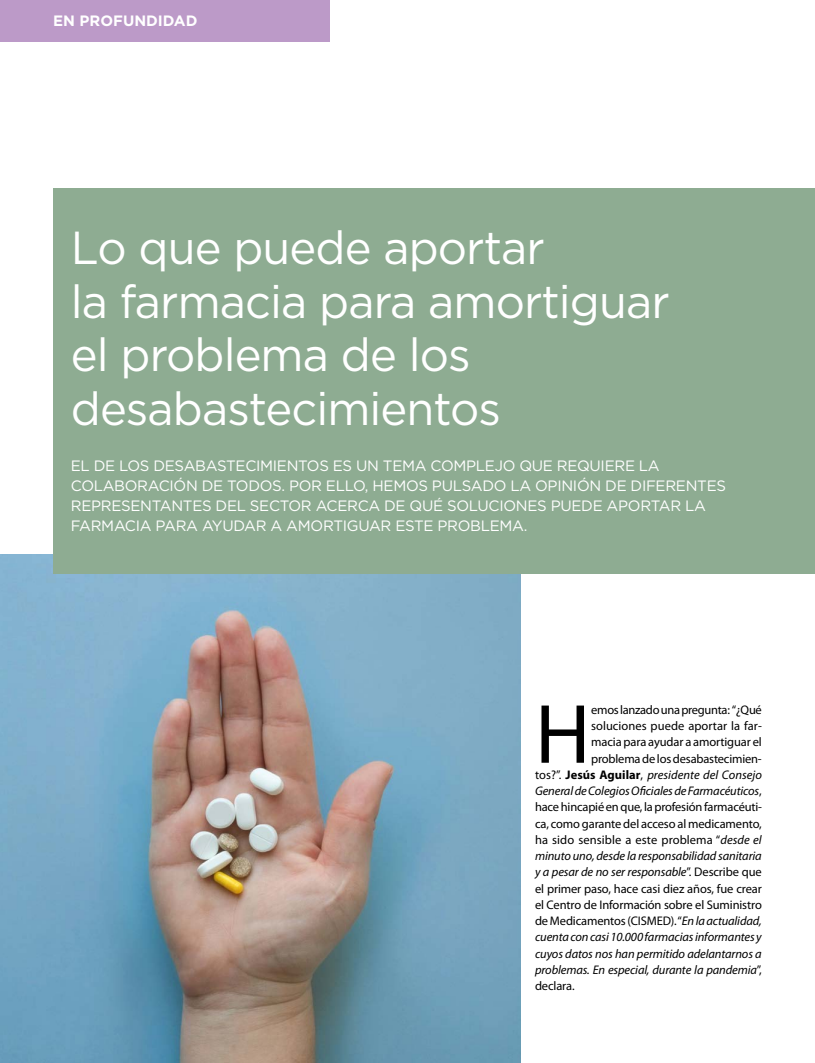
<style>
.page{position:relative;width:815px;height:1063px;background:#fff}
.page>*{position:absolute;margin:0;border:0;box-sizing:border-box;transform-origin:0 0}
.t1{font:84.88px "Myriad Pro";color:#000}
.t2{font:46.25px/53.8px "Gotham";letter-spacing:-.02em;color:#fff}
.t3{font:15px/20px "Gotham";letter-spacing:-.02em;color:#fff}
.t4{font:700 15px "Gotham";color:#fff}
.t5{font:12.5px "Myriad Pro";letter-spacing:-.01em;color:#000}
.t6{font:italic 12.5px "Myriad Pro";letter-spacing:-.01em;color:#000}
.s1{font-style:normal}
.s2{font-weight:700;font-style:normal}
.s3{font-style:italic}
</style>
<div class="page">
<div style="left:0;top:0;width:330px;height:41px;background:#bc9ac8"></div>
<img style="left:0;top:555px;width:521px;height:508px">
<div style="left:53px;top:189px;width:762px;height:385px;background:#8eac92"></div>
<p class="t4" style="left:53px;top:12px;width:146px">EN PROFUNDIDAD</p>
<h2 class="t2" style="left:71px;top:220px;width:600px">Lo que puede aportar<br>la farmacia para amortiguar el problema de los desabastecimientos</h2>
<p class="t3" style="left:71px;top:456px;width:657px">EL DE LOS DESABASTECIMIENTOS ES UN TEMA COMPLEJO QUE REQUIERE LA COLABORACIÓN DE TODOS. POR ELLO, HEMOS PULSADO LA OPINIÓN DE DIFERENTES REPRESENTANTES DEL SECTOR ACERCA DE QUÉ SOLUCIONES PUEDE APORTAR LA FARMACIA PARA AYUDAR A AMORTIGUAR ESTE PROBLEMA.</p>
<h1 class="t1" style="left:535px;top:682px;width:57px">H</h1>
<p class="t5" style="left:591px;top:702px;width:172px">emos lanzado una pregunta: “¿Qué</p>
<p class="t5" style="left:591px;top:718px;width:172px">soluciones puede aportar la far-</p>
<p class="t5" style="left:591px;top:735px;width:172px">macia para ayudar a amortiguar el</p>
<p class="t5" style="left:591px;top:751px;width:172px">problema de los desabastecimien-</p>
<p class="t6" style="left:535px;top:767px;width:228px"><span class="s1">tos?”.</span> <span class="s2">Jesús Aguilar</span><span class="s1">,</span> presidente del Consejo</p>
<p class="t6" style="left:535px;top:783px;width:228px">General de Colegios Oficiales de Farmacéuticos<span class="s1">,</span></p>
<p class="t5" style="left:535px;top:800px;width:228px">hace hincapié en que, la profesión farmacéuti-</p>
<p class="t5" style="left:535px;top:816px;width:228px">ca, como garante del acceso al medicamento,</p>
<p class="t5" style="left:535px;top:832px;width:228px">ha sido sensible a este problema “<span class="s3">desde el</span></p>
<p class="t6" style="left:535px;top:848px;width:228px">minuto uno, desde la responsabilidad sanitaria</p>
<p class="t6" style="left:535px;top:865px;width:228px">y a pesar de no ser responsable<span class="s1">”. Describe que</span></p>
<p class="t5" style="left:535px;top:881px;width:228px">el primer paso, hace casi diez años, fue crear</p>
<p class="t5" style="left:535px;top:897px;width:228px">el Centro de Información sobre el Suministro</p>
<p class="t5" style="left:535px;top:913px;width:228px">de Medicamentos (CISMED). “<span class="s3">En la actualidad,</span></p>
<p class="t6" style="left:535px;top:930px;width:228px">cuenta con casi 10.000 farmacias informantes y</p>
<p class="t6" style="left:535px;top:946px;width:228px">cuyos datos nos han permitido adelantarnos a</p>
<p class="t6" style="left:535px;top:962px;width:228px">problemas. En especial, durante la pandemia<span class="s1">”,</span></p>
<p class="t5" style="left:535px;top:978px;width:41px">declara.</p>
</div>
